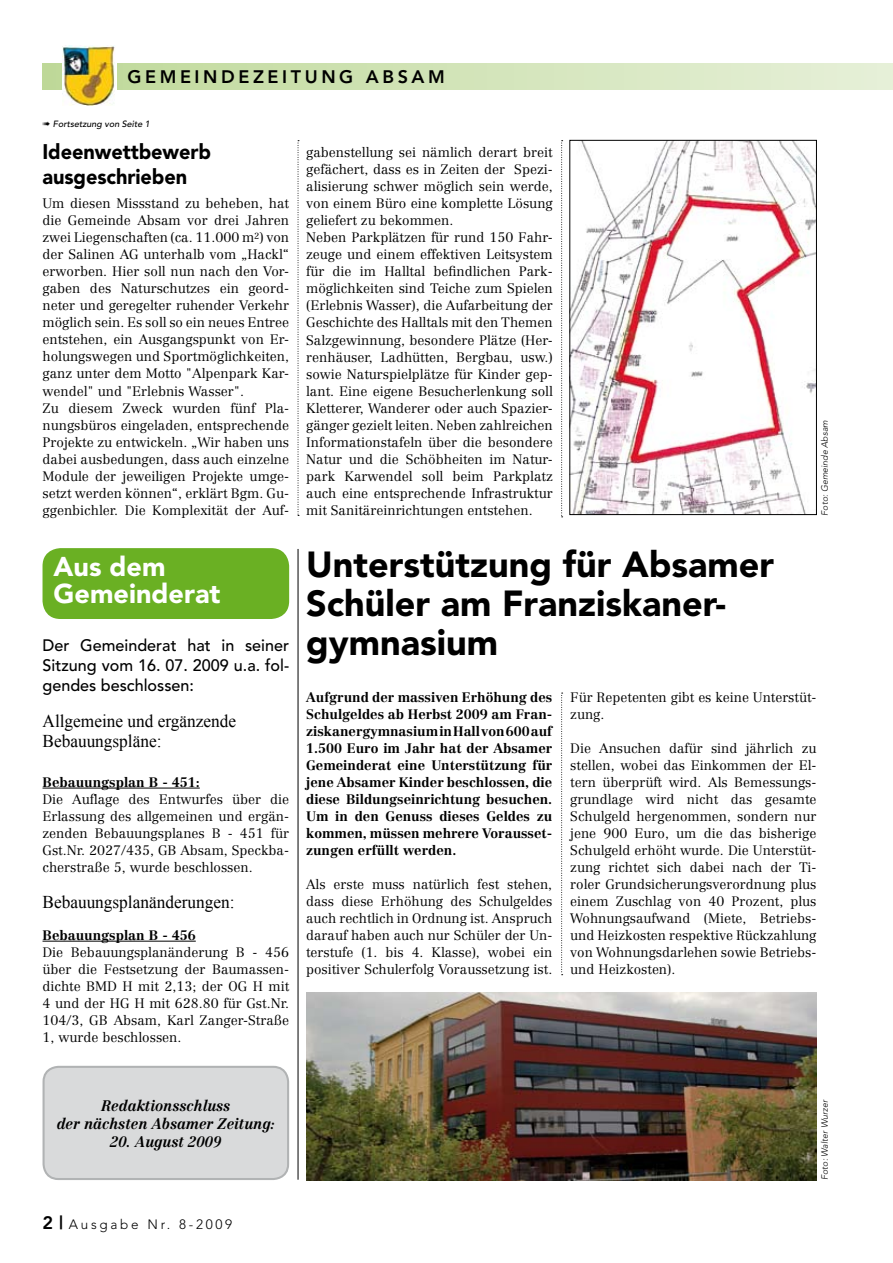
<style>
.page{position:relative;width:893px;height:1263px;background:#fff}
.page>*{position:absolute;margin:0;border:0;box-sizing:border-box;transform-origin:0 0}
.t1{font:900 36px/39px "Avenir";color:#000}
.t2{font:900 27px/26.5px "Avenir";color:#fff}
.t3{font:900 21px/25.2px "Avenir";letter-spacing:-.005em;color:#000;scale:.95 1}
.t4{font:18px/19.5px "Times New Roman";color:#000;scale:.96 1}
.t5{font:800 18px "Avenir";letter-spacing:.2em;color:#000}
.t6{font:500 16.5px/20.2px "Avenir";color:#000;text-align:justify}
.t7{font:italic 700 15px/18px "Centennial";color:#000;text-align:center;scale:.94 1}
.t8{font:300 13.5px/17px "Centennial";color:#000;text-align:justify}
.t9{font:700 13.5px/17px "Centennial";color:#000;text-align:justify}
.t10{font:300 13.5px "Avenir";letter-spacing:.2em;color:#000}
.t11{font:italic 300 9px "Avenir";color:#000}
.t12{font:italic 500 9px "Avenir";color:#000}
.s1{font-weight:800;font-size:18px}
</style>
<div class="page">
<div style="left:43px;top:64px;width:850px;height:25px;background:linear-gradient(to right,#bed899,#e6f0d9)"></div>
<div style="left:62px;top:45px;width:55px;height:65px;background:#fff"></div>
<img style="left:63px;top:45px;width:52px;height:61px">
<div style="left:43px;top:548px;width:246px;height:71px;background:#6ab023;border-radius:18px"></div>
<hr style="left:43px;top:788px;width:157px;height:1px;background:#000">
<hr style="left:43px;top:941px;width:153px;height:1px;background:#000">
<svg style="left:298px;top:140px;width:1px;height:376px"></svg>
<hr style="left:298px;top:549px;width:1px;height:631px;background:#000">
<svg style="left:561px;top:140px;width:2px;height:377px"></svg>
<svg style="left:561px;top:693px;width:2px;height:282px"></svg>
<img style="left:572px;top:142px;width:243px;height:371px">
<div style="left:570px;top:140px;width:247px;height:375px;border:1px solid #000"></div>
<div style="left:44px;top:1067px;width:244px;height:112px;background:#d9dadb;border-radius:15px"></div>
<div style="left:43px;top:1066px;width:246px;height:114px;border:2px solid #b1b3b4;border-radius:15px"></div>
<img style="left:306px;top:993px;width:510px;height:187px">
<h3 class="t5" style="left:128px;top:66px;width:319px">GEMEINDEZEITUNG A BSA M</h3>
<p class="t12" style="left:43px;top:119px;width:109px">➠ Fortsetzung von Seite 1</p>
<h3 class="t3" style="left:43px;top:138px;width:179px">Ideenwettbewerb ausgeschrieben</h3>
<p class="t8" style="left:43px;top:195px;width:248px;text-align:left">Um diesen Missstand zu beheben, hat die Gemeinde Absam vor drei Jahren zwei Liegenschaften (ca. 11.000 m<sup>2</sup>) von der Salinen AG unterhalb vom „Hackl“ erworben. Hier soll nun nach den Vor&shy;gaben des Naturschutzes ein geord&shy;neter und geregelter ruhender Verkehr möglich sein. Es soll so ein neues Entree entstehen, ein Ausgangspunkt von Er&shy;holungswegen und Sportmöglichkeiten, ganz unter dem Motto "Alpenpark Kar&shy;wendel" und "Erlebnis Wasser".<br>Zu diesem Zweck wurden fünf Pla&shy;nungsbüros eingeladen, entsprechende Projekte zu entwickeln. „Wir haben uns dabei ausbedungen, dass auch einzelne Module der jeweiligen Projekte umge&shy;setzt werden können“, erklärt Bgm. Gu&shy;ggenbichler. Die Komplexität der Auf-</p>
<p class="t8" style="left:306px;top:144px;width:248px;text-align:left">gabenstellung sei nämlich derart breit gefächert, dass es in Zeiten der Spezi&shy;alisierung schwer möglich sein werde, von einem Büro eine komplette Lösung geliefert zu bekommen.<br>Neben Parkplätzen für rund 150 Fahr&shy;zeuge und einem effektiven Leitsystem für die im Halltal befindlichen Park&shy;möglichkeiten sind Teiche zum Spielen (Erlebnis Wasser), die Aufarbeitung der Geschichte des Halltals mit den Themen Salzgewinnung, besondere Plätze (Her&shy;renhäuser, Ladhütten, Bergbau, usw.) sowie Naturspielplätze für Kinder gep&shy;lant. Eine eigene Besucherlenkung soll Kletterer, Wanderer oder auch Spazier&shy;gänger gezielt leiten. Neben zahlreichen Informationstafeln über die besondere Natur und die Schöbheiten im Natur&shy;park Karwendel soll beim Parkplatz auch eine entsprechende Infrastruktur mit Sanitäreinrichtungen entstehen.</p>
<p class="t11" style="left:820px;top:516px;width:97px;rotate:-90deg">Foto: Gemeinde Absam</p>
<h2 class="t2" style="left:54px;top:553px;width:168px">Aus dem<br>Gemeinderat</h2>
<p class="t6" style="left:43px;top:635px;width:248px">Der Gemeinderat hat in seiner Sitzung vom 16. 07. 2009 u.a. fol&shy;gendes beschlossen:</p>
<h3 class="t4" style="left:43px;top:711px;width:203px">Allgemeine und ergänzende<br>Bebauungspläne:</h3>
<p class="t9" style="left:43px;top:773px;width:159px">Bebauungsplan B - 451:</p>
<p class="t8" style="left:43px;top:790px;width:248px">Die Auflage des Entwurfes über die Erlassung des allgemeinen und ergän&shy;zenden Bebauungsplanes B - 451 für Gst.Nr. 2027/435, GB Absam, Speckba&shy;cherstraße 5, wurde beschlossen.</p>
<h3 class="t4" style="left:43px;top:892px;width:201px">Bebauungsplanänderungen:</h3>
<p class="t9" style="left:43px;top:926px;width:155px">Bebauungsplan B - 456</p>
<p class="t8" style="left:43px;top:943px;width:248px">Die Bebauungsplanänderung B - 456 über die Festsetzung der Baumassen&shy;dichte BMD H mit 2,13; der OG H mit 4 und der HG H mit 628.80 für Gst.Nr.<br>104/3, GB Absam, Karl Zanger-Straße 1, wurde beschlossen.</p>
<h1 class="t1" style="left:306px;top:545px;width:469px">Unterstützung für Absamer<br>Schüler am Franziskaner&shy;gymnasium</h1>
<p class="t9" style="left:306px;top:688px;width:248px">Aufgrund der massiven Erhöhung des Schulgeldes ab Herbst 2009 am Fran&shy;ziskanergymnasium in Hall von 600 auf 1.500 Euro im Jahr hat der Absamer Gemeinderat eine Unterstützung für jene Absamer Kinder beschlossen, die diese Bildungseinrichtung besuchen.<br>Um in den Genuss dieses Geldes zu kommen, müssen mehrere Vorausset&shy;zungen erfüllt werden.</p>
<p class="t8" style="left:306px;top:875px;width:248px">Als erste muss natürlich fest stehen, dass diese Erhöhung des Schulgeldes auch rechtlich in Ordnung ist. Anspruch darauf haben auch nur Schüler der Un&shy;terstufe (1. bis 4. Klasse), wobei ein positiver Schulerfolg Voraussetzung ist.</p>
<p class="t8" style="left:570px;top:688px;width:248px">Für Repetenten gibt es keine Unterstüt&shy;zung.</p>
<p class="t8" style="left:570px;top:739px;width:248px">Die Ansuchen dafür sind jährlich zu stellen, wobei das Einkommen der El&shy;tern überprüft wird. Als Bemessungs&shy;grundlage wird nicht das gesamte Schulgeld hergenommen, sondern nur jene 900 Euro, um die das bisherige Schulgeld erhöht wurde. Die Unterstüt&shy;zung richtet sich dabei nach der Ti&shy;roler Grundsicherungsverordnung plus einem Zuschlag von 40 Prozent, plus Wohnungsaufwand (Miete, Betriebs&shy;und Heizkosten respektive Rückzahlung von Wohnungsdarlehen sowie Betriebs&shy;und Heizkosten).</p>
<p class="t7" style="left:57px;top:1096px;width:234px">Redaktionsschluss<br>der nächsten Absamer Zeitung:</p>
<p class="t7" style="left:110px;top:1132px;width:120px">20. August 2009</p>
<p class="t10" style="left:43px;top:1216px;width:191px"><span class="s1">2 |</span> Ausgabe Nr. 8-2009</p>
<p class="t11" style="left:820px;top:1180px;width:82px;rotate:-90deg">Foto: Walter Wurzer</p>
</div>
